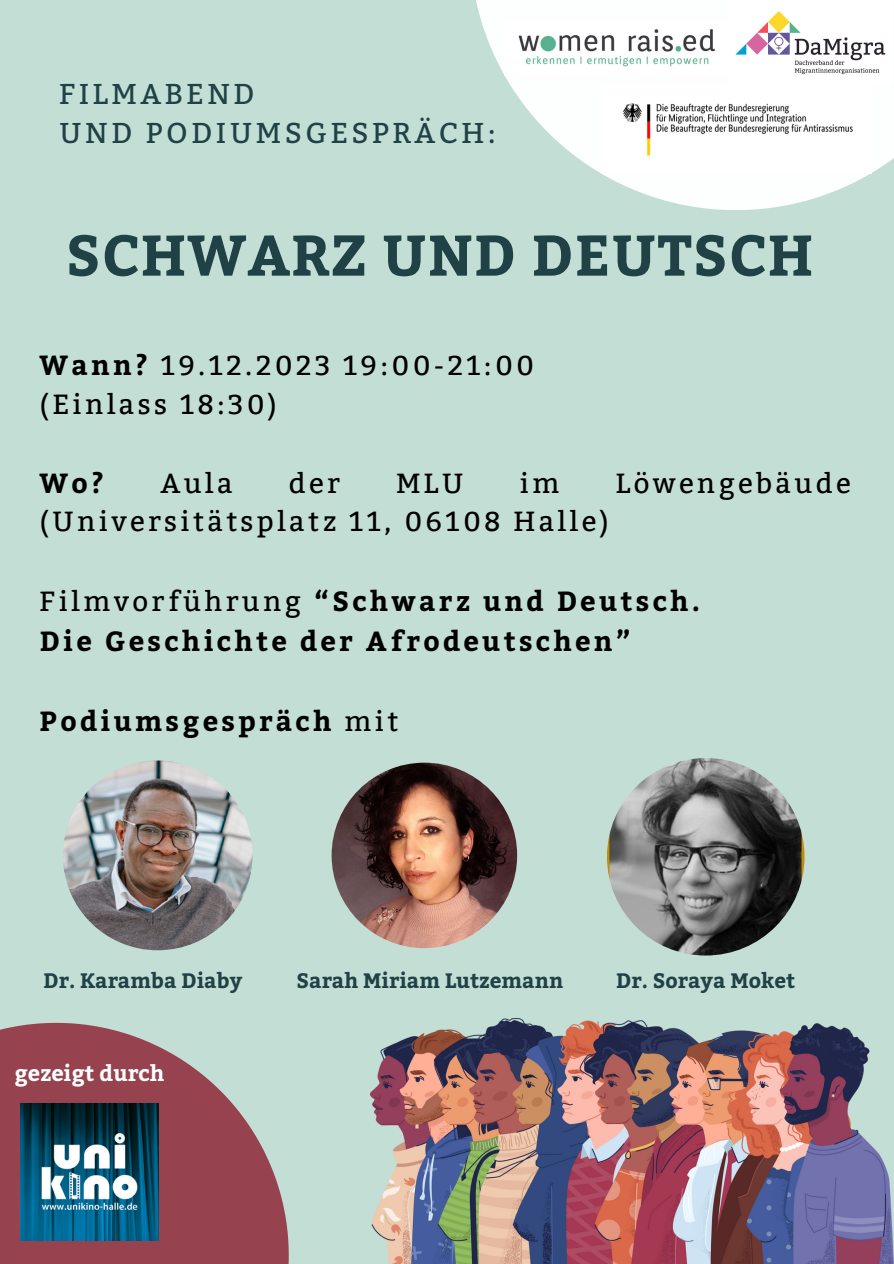
<style>
.page{position:relative;width:894px;height:1264px;background:#fff}
.page>*{position:absolute;margin:0;border:0;box-sizing:border-box;transform-origin:0 0}
.t1{font:700 57px "Bitter";letter-spacing:.02em;color:#204145}
.t2{font:28.65px "Bitter";letter-spacing:.12em;color:#204145}
.t3{font:27.6px "Bitter";letter-spacing:.12em;color:#000}
.t4{font:700 27.6px "Bitter";letter-spacing:.12em;color:#000}
.t5{font:700 21.9px "Bitter";color:#fdfefe}
.t6{font:700 20.85px "Bitter";color:#204145}
.s1{font-weight:700}
.s2{font-weight:400}
</style>
<div class="page">
<div style="left:0;top:0;width:893px;height:1263px;background:#c3ded5"></div>
<img style="left:370px;top:1018px;width:523px;height:245px">
<svg style="left:476px;top:0;width:417px;height:210px;fill:#fdfefe"></svg>
<img style="left:504px;top:21px;width:221px;height:55px">
<img style="left:726px;top:0;width:166px;height:84px">
<svg style="left:0;top:1022px;width:288px;height:241px;fill:#96424f"></svg>
<img style="left:21px;top:1103px;width:137px;height:137px">
<img style="left:603px;top:86px;width:268px;height:88px">
<img style="left:331px;top:762px;width:186px;height:186px;border-radius:50%">
<img style="left:606px;top:758px;width:198px;height:197px;border-radius:50%">
<img style="left:63px;top:760px;width:189px;height:190px;border-radius:50%">
<p class="t2" style="left:59px;top:76px;width:197px">FILMABEND</p>
<p class="t2" style="left:59px;top:115px;width:438px">UND PODIUMSGESPRÄCH:</p>
<p class="t1" style="left:66px;top:220px;width:748px">SCHWARZ UND DEUTSCH</p>
<p class="t3" style="left:40px;top:349px;width:495px"><span class="s1">Wann?</span> 19.12.2023 19:00-21:00</p>
<p class="t3" style="left:40px;top:388px;width:239px">(Einlass 18:30)</p>
<p class="t4" style="left:40px;top:463px;width:66px">Wo?</p>
<p class="t3" style="left:160px;top:467px;width:74px">Aula</p>
<p class="t3" style="left:289px;top:467px;width:53px">der</p>
<p class="t3" style="left:396px;top:467px;width:69px">MLU</p>
<p class="t3" style="left:519px;top:467px;width:41px">im</p>
<p class="t3" style="left:615px;top:467px;width:236px">Löwengebäude</p>
<p class="t3" style="left:40px;top:505px;width:570px">(Universitätsplatz 11, 06108 Halle)</p>
<p class="t4" style="left:40px;top:580px;width:662px"><span class="s2">Filmvorführung</span> “Schwarz und Deutsch.</p>
<p class="t4" style="left:40px;top:621px;width:592px">Die Geschichte der Afrodeutschen”</p>
<p class="t4" style="left:40px;top:700px;width:360px">Podiumsgespräch <span class="s2">mit</span></p>
<p class="t6" style="left:44px;top:967px;width:200px">Dr. Karamba Diaby</p>
<p class="t6" style="left:296px;top:967px;width:268px">Sarah Miriam Lutzemann</p>
<p class="t6" style="left:616px;top:967px;width:180px">Dr. Soraya Moket</p>
<p class="t5" style="left:14px;top:1057px;width:151px">gezeigt durch</p>
</div>
